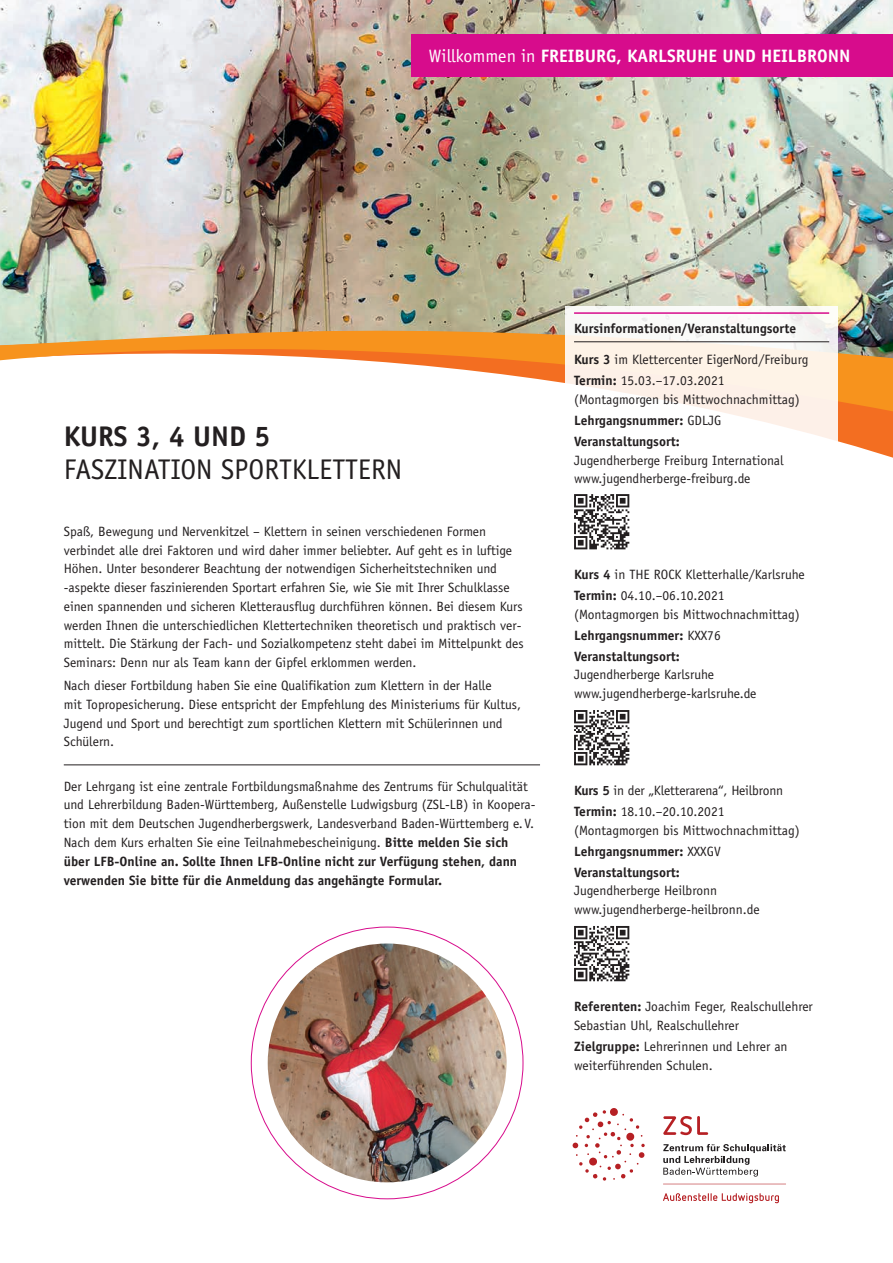
<style>
.page{position:relative;width:893px;height:1263px;background:#fff}
.page>*{position:absolute;margin:0;border:0;box-sizing:border-box;transform-origin:0 0}
.t1{font:28.5px "Officina Sans Std";color:#231f20}
.t2{font:700 28.5px "Officina Sans Std";color:#231f20}
.t3{font:700 18px "Officina Sans Std";color:#fff}
.t4{font:13.5px/18.8px "Officina Sans Std";color:#231f20}
.t5{font:700 13.5px "Officina Sans Std";color:#231f20}
.s1{font-weight:400}
.s2{font-weight:700}
</style>
<div class="page">
<img style="left:0;top:0;width:893px;height:303px">
<svg style="left:0;top:299px;width:102px;height:4px"></svg>
<svg style="left:838px;top:420px;width:55px;height:38px;fill:#f36e21"></svg>
<svg style="left:0;top:303px;width:893px;height:117px"></svg>
<hr style="left:64px;top:764px;width:476px;height:1px;background:#231f20">
<div style="left:566px;top:306px;width:272px;height:772px;background:#fff"></div>
<hr style="left:574px;top:312px;width:255px;height:2px;background:#d70c8c">
<hr style="left:574px;top:341px;width:255px;height:1px;background:#231f20">
<svg style="left:574px;top:494px;width:55px;height:55px"></svg>
<svg style="left:574px;top:710px;width:55px;height:55px"></svg>
<svg style="left:574px;top:926px;width:55px;height:55px"></svg>
<img style="left:268px;top:943px;width:239px;height:239px;border-radius:119px">
<svg style="left:573px;top:1108px;width:72px;height:72px"></svg>
<svg style="left:663px;top:1116px;width:45px;height:19px"></svg>
<svg style="left:663px;top:1193px;width:116px;height:10px"></svg>
<svg style="left:663px;top:1144px;width:123px;height:32px"></svg>
<svg style="left:663px;top:1184px;width:123px;height:1px"></svg>
<div style="left:412px;top:34px;width:481px;height:43px;background:#d70c8c"></div>
<h2 class="t3" style="left:429px;top:44px;width:423px"><span class="s1">Willkommen in</span> FREIBURG, KARLSRUHE UND HEILBRONN</h2>
<h1 class="t2" style="left:64px;top:418px;width:208px">KURS 3, 4 UND 5</h1>
<h1 class="t1" style="left:64px;top:453px;width:340px">FASZINATION SPORTKLETTERN</h1>
<p class="t5" style="left:574px;top:320px;width:224px">Kursinformationen/Veranstaltungsorte</p>
<p class="t4" style="left:574px;top:349px;width:236px;line-height:20.9px"><span class="s2">Kurs 3</span> im Klettercenter EigerNord/Freiburg<br><span class="s2">Termin:</span> 15.03.–17.03.2021</p>
<p class="t4" style="left:574px;top:389px;width:227px;line-height:20.9px">(Montagmorgen bis Mittwochnachmittag)<br><span class="s2">Lehrgangsnummer:</span> GDLJG<br><span class="s2">Veranstaltungsort:</span></p>
<p class="t4" style="left:574px;top:451px;width:211px">Jugendherberge Freiburg International www.jugendherberge-freiburg.de</p>
<p class="t4" style="left:64px;top:522px;width:461px">Spaß, Bewegung und Nervenkitzel – Klettern in seinen verschiedenen Formen verbindet alle drei Faktoren und wird daher immer beliebter. Auf geht es in luftige Höhen. Unter besonderer Beachtung der notwendigen Sicherheitstechniken und -aspekte dieser faszinierenden Sportart erfahren Sie, wie Sie mit Ihrer Schulklasse einen spannenden und sicheren Kletterausflug durchführen können. Bei diesem Kurs werden Ihnen die unterschiedlichen Klettertechniken theoretisch und praktisch ver&shy;mittelt. Die Stärkung der Fach- und Sozialkompetenz steht dabei im Mittelpunkt des Seminars: Denn nur als Team kann der Gipfel erklommen werden.</p>
<p class="t4" style="left:64px;top:676px;width:459px">Nach dieser Fortbildung haben Sie eine Qualifikation zum Klettern in der Halle<br>mit Topropesicherung. Diese entspricht der Empfehlung des Ministeriums für Kultus, Jugend und Sport und berechtigt zum sportlichen Klettern mit Schülerinnen und Schülern.</p>
<p class="t4" style="left:64px;top:777px;width:473px">Der Lehrgang ist eine zentrale Fortbildungsmaßnahme des Zentrums für Schulqualität und Lehrerbildung Baden-Württemberg, Außenstelle Ludwigsburg (ZSL-LB) in Koopera&shy;tion mit dem Deutschen Jugendherbergswerk, Landesverband Baden-Württemberg e. V.<br>Nach dem Kurs erhalten Sie eine Teilnahmebescheinigung. <span class="s2">Bitte melden Sie sich über LFB-Online an. Sollte Ihnen LFB-Online nicht zur Verfügung stehen, dann verwenden Sie bitte für die Anmeldung das angehängte Formular.</span></p>
<p class="t4" style="left:574px;top:564px;width:232px;line-height:20.9px"><span class="s2">Kurs 4</span> in THE ROCK Kletterhalle/Karlsruhe<br><span class="s2">Termin:</span> 04.10.–06.10.2021</p>
<p class="t4" style="left:574px;top:604px;width:227px;line-height:20.9px">(Montagmorgen bis Mittwochnachmittag)<br><span class="s2">Lehrgangsnummer:</span> KXX76<br><span class="s2">Veranstaltungsort:</span></p>
<p class="t4" style="left:574px;top:665px;width:184px">Jugendherberge Karlsruhe www.jugendherberge-karlsruhe.de</p>
<p class="t4" style="left:574px;top:780px;width:211px;line-height:20.9px"><span class="s2">Kurs 5</span> in der „Kletterarena“, Heilbronn<br><span class="s2">Termin:</span> 18.10.–20.10.2021</p>
<p class="t4" style="left:574px;top:820px;width:227px;line-height:20.9px">(Montagmorgen bis Mittwochnachmittag)<br><span class="s2">Lehrgangsnummer:</span> XXXGV<br><span class="s2">Veranstaltungsort:</span></p>
<p class="t4" style="left:574px;top:881px;width:187px">Jugendherberge Heilbronn www.jugendherberge-heilbronn.de</p>
<p class="t4" style="left:574px;top:997px;width:240px"><span class="s2">Referenten:</span> Joachim Feger, Realschullehrer<br>Sebastian Uhl, Realschullehrer</p>
<p class="t4" style="left:574px;top:1037px;width:215px"><span class="s2">Zielgruppe:</span> Lehrerinnen und Lehrer an weiterführenden Schulen.</p>
</div>
